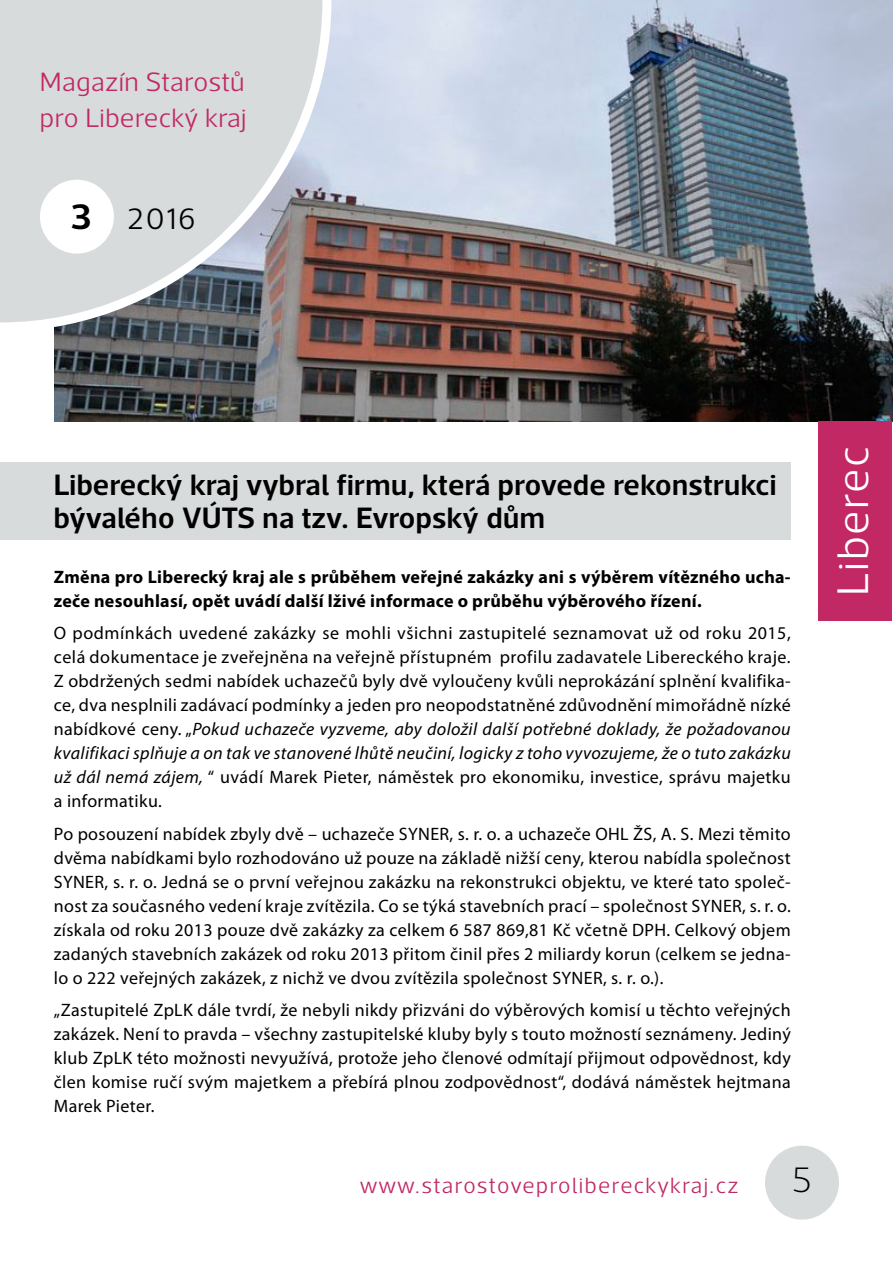
<style>
.page{position:relative;width:893px;height:1263px;background:#fff}
.page>*{position:absolute;margin:0;border:0;box-sizing:border-box;transform-origin:0 0}
.t1{font:300 45px "Acto";letter-spacing:.03em;color:#fff}
.t2{font:200 36px "Acto";color:#000}
.t3{font:600 30px/33px "Acto";letter-spacing:.005em;color:#000}
.t4{font:300 30px "Acto";color:#000}
.t5{font:300 27px/36px "Acto";letter-spacing:.015em;color:#c12864}
.t6{font:300 22.5px "Acto";letter-spacing:.055em;color:#c12864}
.t7{font:18px/24px "Myriad Pro";letter-spacing:.02em;color:#000;text-align:justify}
.t8{font:700 18px/24px "Myriad Pro";letter-spacing:.015em;color:#000}
.s1{font-weight:600;font-size:36px}
.s2{font-style:italic}
</style>
<div class="page">
<img style="left:54px;top:0;width:839px;height:422px">
<div style="left:765px;top:1146px;width:74px;height:73px;background:#d8dbdc;border-radius:50%"></div>
<div style="left:0;top:463px;width:791px;height:77px;background:#d8dbdc"></div>
<div style="left:818px;top:422px;width:74px;height:199px;background:#c12864"></div>
<svg style="left:0;top:0;width:336px;height:336px;background:#c5c7c9"></svg>
<div style="left:40px;top:180px;width:74px;height:74px;background:#fff;border-radius:50%"></div>
<h3 class="t5" style="left:40px;top:63px;width:208px">Magazín Starostů pro Liberecký kraj</h3>
<h3 class="t4" style="left:71px;top:201px;width:126px"><span class="s1">3</span> 2016</h3>
<h3 class="t3" style="left:54px;top:467px;width:724px">Liberecký kraj vybral firmu, která provede rekonstrukci bývalého VÚTS na tzv. Evropský dům</h3>
<p class="t8" style="left:54px;top:564px;width:738px">Změna pro Liberecký kraj ale s průběhem veřejné zakázky ani s výběrem vítězného ucha&shy;zeče nesouhlasí, opět uvádí další lživé informace o průběhu výběrového řízení.</p>
<p class="t7" style="left:54px;top:621px;width:738px">O podmínkách uvedené zakázky se mohli všichni zastupitelé seznamovat už od roku 2015, celá dokumentace je zveřejněna na veřejně přístupném profilu zadavatele Libereckého kraje.<br>Z obdržených sedmi nabídek uchazečů byly dvě vyloučeny kvůli neprokázání splnění kvalifika&shy;ce, dva nesplnili zadávací podmínky a jeden pro neopodstatněné zdůvodnění mimořádně nízké nabídkové ceny. „<span class="s2">Pokud uchazeče vyzveme, aby doložil další potřebné doklady, že požadovanou kvalifikaci splňuje a on tak ve stanovené lhůtě neučiní, logicky z toho vyvozujeme, že o tuto zakázku už dál nemá zájem,</span> “ uvádí Marek Pieter, náměstek pro ekonomiku, investice, správu majetku a informatiku.</p>
<p class="t7" style="left:54px;top:822px;width:738px">Po posouzení nabídek zbyly dvě – uchazeče SYNER, s. r. o. a uchazeče OHL ŽS, A. S. Mezi těmito dvěma nabídkami bylo rozhodováno už pouze na základě nižší ceny, kterou nabídla společnost SYNER, s. r. o. Jedná se o první veřejnou zakázku na rekonstrukci objektu, ve které tato společ&shy;nost za současného vedení kraje zvítězila. Co se týká stavebních prací – společnost SYNER, s. r. o. získala od roku 2013 pouze dvě zakázky za celkem 6 587 869,81 Kč včetně DPH. Celkový objem zadaných stavebních zakázek od roku 2013 přitom činil přes 2 miliardy korun (celkem se jedna&shy;lo o 222 veřejných zakázek, z nichž ve dvou zvítězila společnost SYNER, s. r. o.).</p>
<p class="t7" style="left:54px;top:998px;width:738px">„Zastupitelé ZpLK dále tvrdí, že nebyli nikdy přizváni do výběrových komisí u těchto veřejných zakázek. Není to pravda – všechny zastupitelské kluby byly s touto možností seznámeny. Jediný klub ZpLK této možnosti nevyužívá, protože jeho členové odmítají přijmout odpovědnost, kdy člen komise ručí svým majetkem a přebírá plnou zodpovědnost“, dodává náměstek hejtmana Marek Pieter.</p>
<p class="t6" style="left:360px;top:1172px;width:380px">www.starostoveprolibereckykraj.cz</p>
<h2 class="t2" style="left:792px;top:1160px;width:21px">5</h2>
<h1 class="t1" style="left:827px;top:596px;width:151px;rotate:-90deg">Liberec</h1>
</div>
